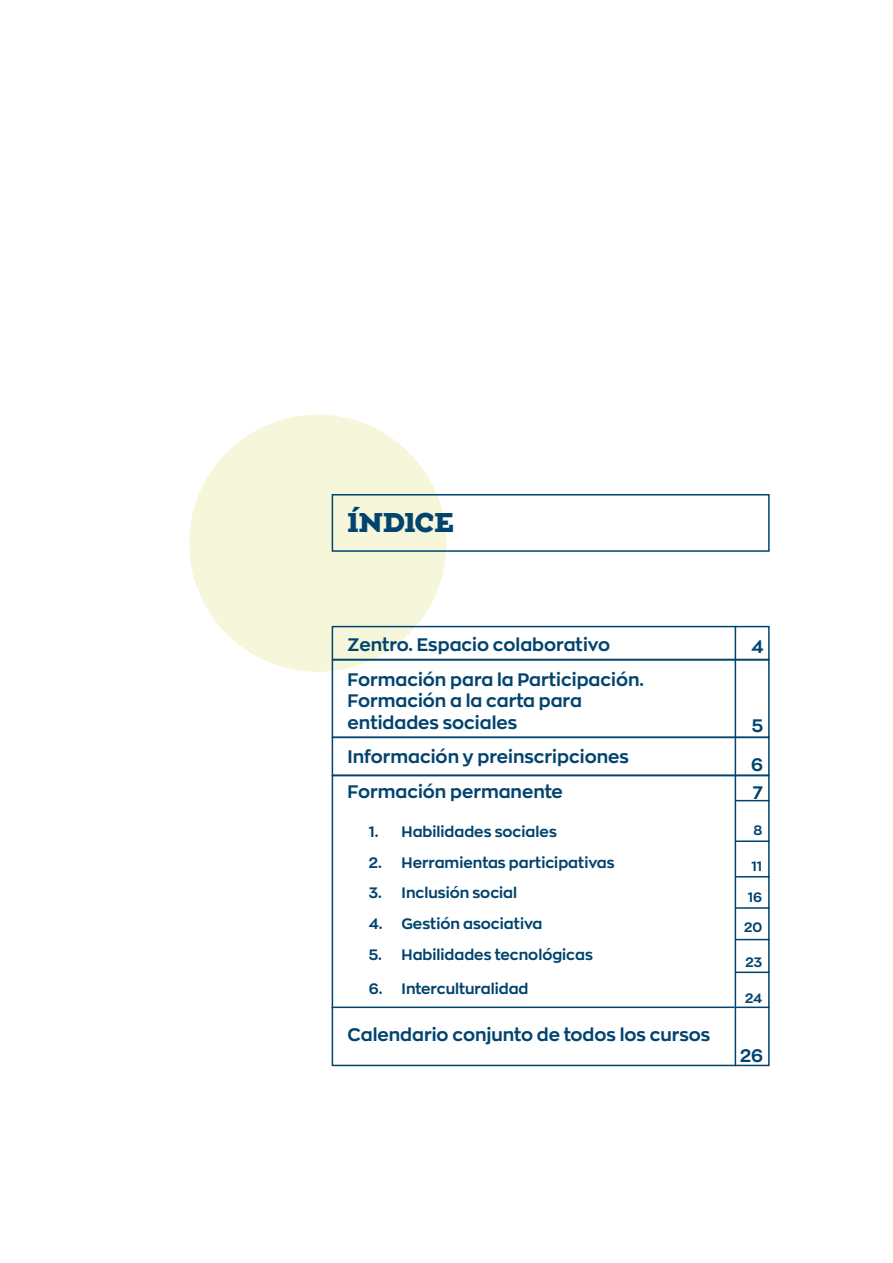
<style>
.page{position:relative;width:893px;height:1263px;background:#fff}
.page>*{position:absolute;margin:0;border:0;box-sizing:border-box;transform-origin:0 0}
.t1{font:900 27px "Zona Black Slab";color:#02446f}
.t2{font:700 18px/34.3px "Zona Pro";color:#02446f}
.t3{font:700 15px "Zona Pro";color:#02446f}
.t4{font:700 13.5px/29.4px "Zona Pro";letter-spacing:-.005em;color:#02446f}
</style>
<div class="page">
<div style="left:189px;top:414px;width:257px;height:258px;background:#f5f6da;border-radius:50%"></div>
<div style="left:332px;top:626px;width:438px;height:34px;border:2px solid #02446f"></div>
<div style="left:332px;top:659px;width:438px;height:79px;border:2px solid #02446f"></div>
<div style="left:332px;top:737px;width:438px;height:39px;border:2px solid #02446f"></div>
<div style="left:332px;top:775px;width:438px;height:291px;border:2px solid #02446f"></div>
<hr style="left:735px;top:626px;width:1px;height:440px;background:#02446f">
<hr style="left:735px;top:800px;width:35px;height:1px;background:#02446f">
<hr style="left:735px;top:840px;width:35px;height:2px;background:#02446f">
<hr style="left:735px;top:876px;width:35px;height:1px;background:#02446f">
<hr style="left:735px;top:907px;width:35px;height:2px;background:#02446f">
<hr style="left:735px;top:939px;width:35px;height:1px;background:#02446f">
<hr style="left:735px;top:971px;width:35px;height:2px;background:#02446f">
<hr style="left:735px;top:1006px;width:35px;height:2px;background:#02446f">
<hr style="left:332px;top:1006px;width:403px;height:2px;background:#02446f">
<div style="left:332px;top:494px;width:438px;height:58px;border:2px solid #02446f"></div>
<h1 class="t1" style="left:348px;top:507px;width:108px">ÍNDICE</h1>
<p class="t2" style="left:348px;top:628px;width:298px">Zentro. Espacio colaborativo<br>Formación para la Participación.</p>
<p class="t2" style="left:348px;top:690px;width:236px;line-height:21.6px">Formación a la carta para entidades sociales</p>
<p class="t2" style="left:348px;top:740px;width:283px">Información y preinscripciones<br>Formación permanente</p>
<p class="t3" style="left:369px;top:822px;width:189px">1. Habilidades sociales</p>
<p class="t3" style="left:369px;top:853px;width:247px">2. Herramientas participativas</p>
<p class="t3" style="left:369px;top:884px;width:150px">3. Inclusión social</p>
<p class="t3" style="left:369px;top:914px;width:175px">4. Gestión asociativa</p>
<p class="t3" style="left:369px;top:945px;width:226px">5. Habilidades tecnológicas</p>
<p class="t3" style="left:369px;top:980px;width:161px">6. Interculturalidad</p>
<p class="t2" style="left:348px;top:1018px;width:364px">Calendario conjunto de todos los cursos</p>
<p class="t2" style="left:751px;top:630px;width:13px">4</p>
<p class="t2" style="left:751px;top:706px;width:14px;line-height:38.7px">5<br>6</p>
<p class="t2" style="left:753px;top:775px;width:12px">7</p>
<p class="t4" style="left:753px;top:816px;width:10px">8</p>
<p class="t4" style="left:751px;top:852px;width:12px">11</p>
<p class="t4" style="left:744px;top:883px;width:20px">16<br>20</p>
<p class="t4" style="left:746px;top:947px;width:18px">23</p>
<p class="t4" style="left:745px;top:983px;width:18px">24</p>
<p class="t2" style="left:740px;top:1038px;width:24px">26</p>
</div>
